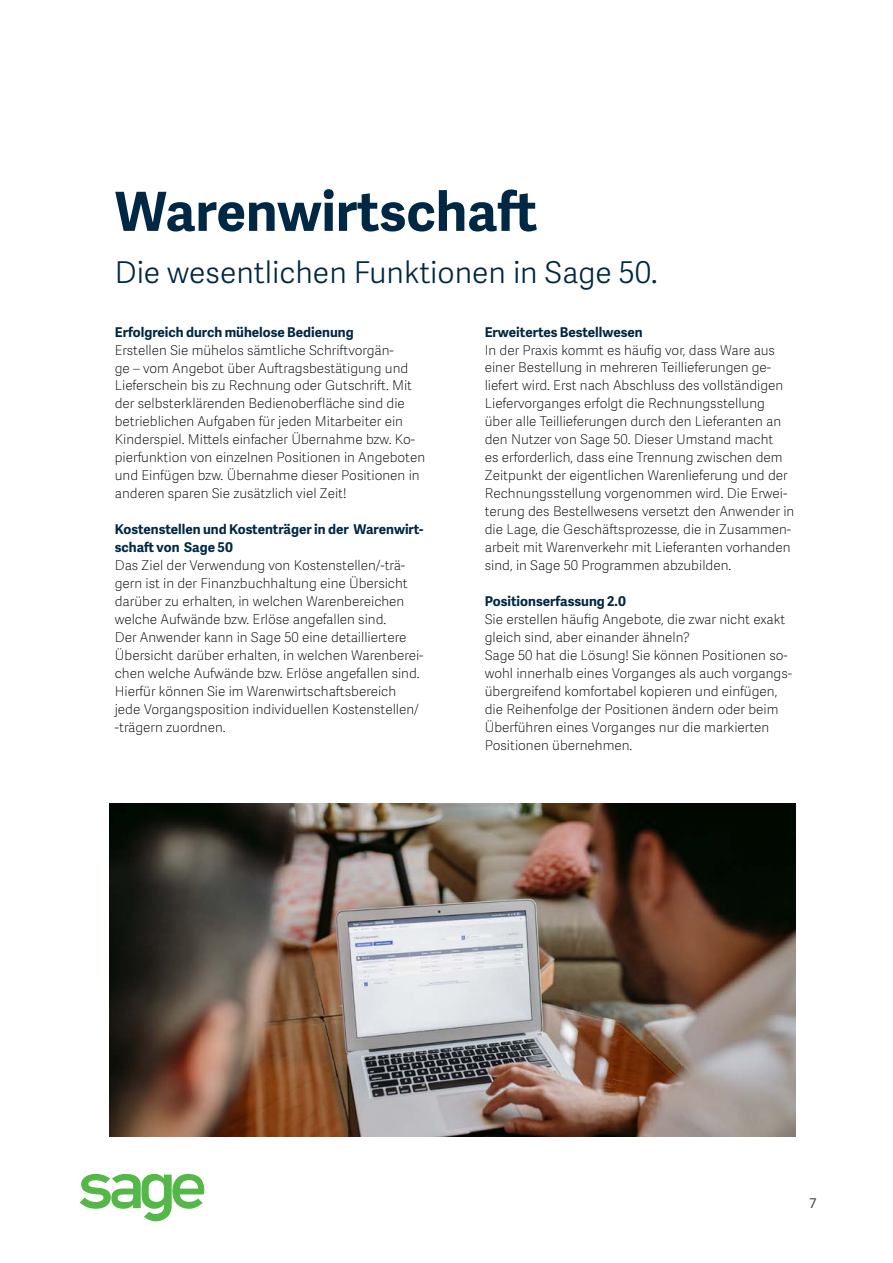
<style>
.page{position:relative;width:893px;height:1263px;background:#fff}
.page>*{position:absolute;margin:0;border:0;box-sizing:border-box;transform-origin:0 0}
.t1{font:700 54px "Adelle Sans SAGE";color:#002744}
.t2{font:30px "Adelle Sans SAGE Lt";color:#002744}
.t3{font:13.5px/18px "Adelle Sans SAGE Th";color:#000}
.t4{font:700 13.5px/18px "Adelle Sans SAGE";color:#002744}
.t5{font:13.5px "Adelle Sans SAGE";color:#3f454f}
</style>
<div class="page">
<svg style="left:80px;top:1174px;width:124px;height:47px"></svg>
<img style="left:110px;top:804px;width:685px;height:332px">
<h1 class="t1" style="left:115px;top:172px;width:424px">Warenwirtschaft</h1>
<h2 class="t2" style="left:115px;top:251px;width:544px">Die wesentlichen Funktionen in Sage 50.</h2>
<p class="t4" style="left:115px;top:322px;width:240px">Erfolgreich durch mühelose Bedienung</p>
<p class="t3" style="left:115px;top:340px;width:312px">Erstellen Sie mühelos sämtliche Schriftvorgän-<br>ge – vom Angebot über Auftragsbestätigung und Lieferschein bis zu Rechnung oder Gutschrift. Mit der selbsterklärenden Bedienoberfläche sind die betrieblichen Aufgaben für jeden Mitarbeiter ein Kinderspiel. Mittels einfacher Übernahme bzw. Ko&shy;pierfunktion von einzelnen Positionen in Angeboten und Einfügen bzw. Übernahme dieser Positionen in anderen sparen Sie zusätzlich viel Zeit!</p>
<p class="t4" style="left:115px;top:520px;width:310px">Kostenstellen und Kostenträger in der Warenwirt&shy;schaft von Sage 50</p>
<p class="t3" style="left:115px;top:556px;width:310px">Das Ziel der Verwendung von Kostenstellen/-trä&shy;gern ist in der Finanzbuchhaltung eine Übersicht darüber zu erhalten, in welchen Warenbereichen welche Aufwände bzw. Erlöse angefallen sind.<br>Der Anwender kann in Sage 50 eine detailliertere Übersicht darüber erhalten, in welchen Warenberei&shy;chen welche Aufwände bzw. Erlöse angefallen sind.<br>Hierfür können Sie im Warenwirtschaftsbereich jede Vorgangsposition individuellen Kostenstellen/ -trägern zuordnen.</p>
<p class="t4" style="left:485px;top:322px;width:160px">Erweitertes Bestellwesen</p>
<p class="t3" style="left:485px;top:340px;width:311px">In der Praxis kommt es häufig vor, dass Ware aus einer Bestellung in mehreren Teillieferungen ge&shy;liefert wird. Erst nach Abschluss des vollständigen Liefervorganges erfolgt die Rechnungsstellung über alle Teillieferungen durch den Lieferanten an den Nutzer von Sage 50. Dieser Umstand macht<br>es erforderlich, dass eine Trennung zwischen dem Zeitpunkt der eigentlichen Warenlieferung und der Rechnungsstellung vorgenommen wird. Die Erwei&shy;terung des Bestellwesens versetzt den Anwender in die Lage, die Geschäftsprozesse, die in Zusammen&shy;arbeit mit Warenverkehr mit Lieferanten vorhanden sind, in Sage 50 Programmen abzubilden.</p>
<p class="t4" style="left:485px;top:592px;width:143px">Positionserfassung 2.0</p>
<p class="t3" style="left:485px;top:610px;width:309px">Sie erstellen häufig Angebote, die zwar nicht exakt gleich sind, aber einander ähneln?<br>Sage 50 hat die Lösung! Sie können Positionen so&shy;wohl innerhalb eines Vorganges als auch vorgangs&shy;übergreifend komfortabel kopieren und einfügen, die Reihenfolge der Positionen ändern oder beim Überführen eines Vorganges nur die markierten Positionen übernehmen.</p>
<p class="t5" style="left:809px;top:1193px;width:8px">7</p>
</div>
